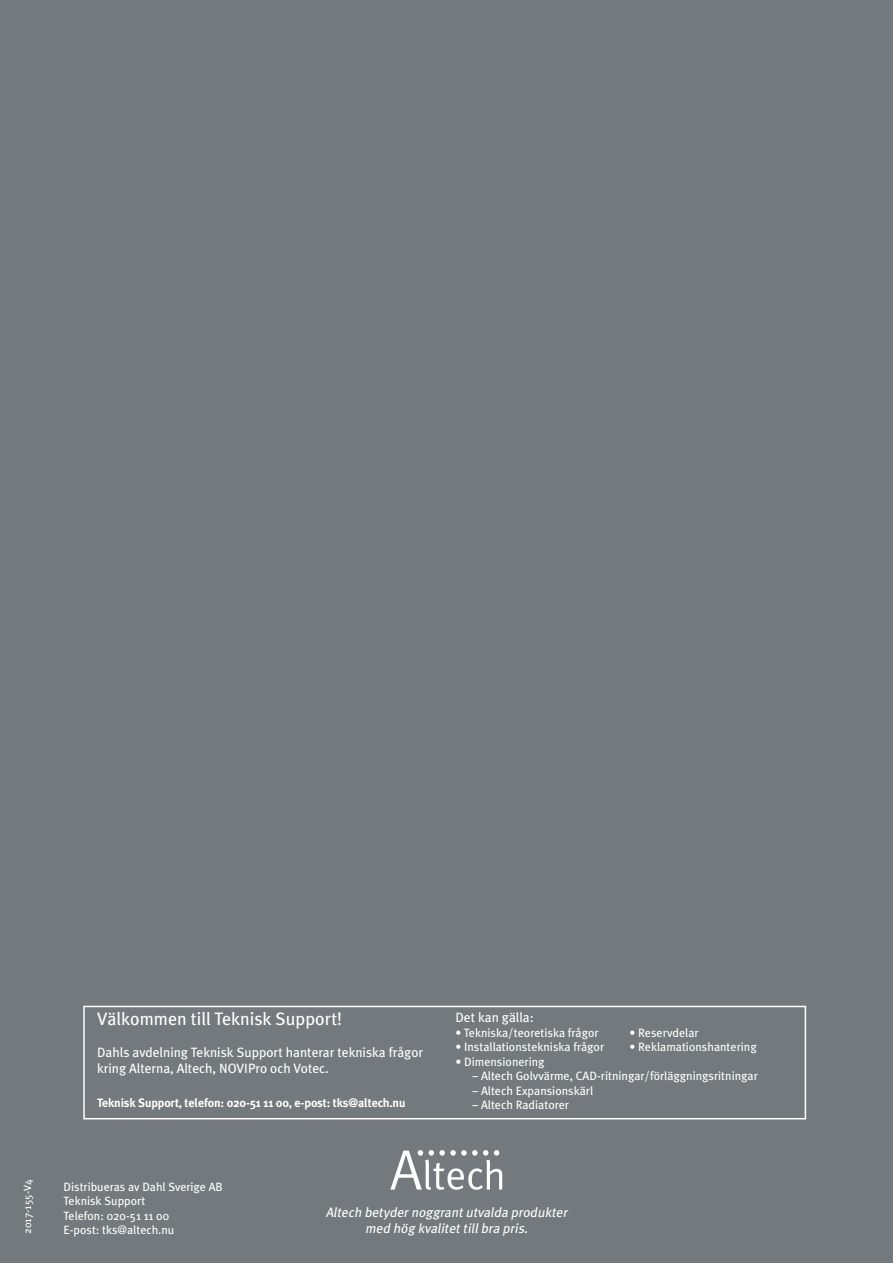
<style>
.page{position:relative;width:893px;height:1263px;background:#73797c}
.page>*{position:absolute;margin:0;border:0;box-sizing:border-box;transform-origin:0 0}
.t1{font:18px "Meta Plus";color:#fff}
.t2{font:13.5px/16.2px "Meta Plus";color:#fff}
.t3{font:italic 13.5px "Meta Plus";color:#fff}
.t4{font:12.15px "Meta Plus";color:#fff}
.t5{font:700 12.15px "Meta Plus";letter-spacing:-.01em;color:#fff}
.t6{font:12px/14.4px "Meta Plus";color:#fff}
.t7{font:10.5px "Meta Plus";color:#fff}
</style>
<div class="page">
<svg style="left:390px;top:1150px;width:112px;height:40px"></svg>
<div style="left:83px;top:1006px;width:723px;height:113px;border:2px solid #fff"></div>
<p class="t7" style="left:21px;top:1234px;width:56px;rotate:-90deg">2017-155-V4</p>
<h1 class="t1" style="left:97px;top:1008px;width:247px">Välkommen till Teknisk Support!</h1>
<p class="t2" style="left:97px;top:1044px;width:328px">Dahls avdelning Teknisk Support hanterar tekniska frågor kring Alterna, Altech, NOVIPro och Votec.</p>
<p class="t5" style="left:97px;top:1095px;width:310px">Teknisk Support, telefon: 020-51 11 00, e-post: tks@altech.nu</p>
<p class="t2" style="left:455px;top:1009px;width:80px">Det kan gälla:</p>
<p class="t4" style="left:455px;top:1025px;width:145px">• Tekniska/teoretiska frågor</p>
<p class="t4" style="left:629px;top:1025px;width:71px">• Reservdelar</p>
<p class="t4" style="left:455px;top:1040px;width:150px">• Installationstekniska frågor</p>
<p class="t4" style="left:629px;top:1040px;width:129px">• Reklamationshantering</p>
<p class="t4" style="left:455px;top:1054px;width:91px">• Dimensionering</p>
<p class="t4" style="left:472px;top:1069px;width:287px">– Altech Golvvärme, CAD-ritningar/förläggningsritningar</p>
<p class="t4" style="left:472px;top:1083px;width:122px">– Altech Expansionskärl</p>
<p class="t4" style="left:472px;top:1098px;width:98px">– Altech Radiatorer</p>
<p class="t6" style="left:64px;top:1179px;width:161px">Distribueras av Dahl Sverige AB<br>Teknisk Support<br>Telefon: 020-51 11 00<br>E-post: tks@altech.nu</p>
<p class="t3" style="left:326px;top:1204px;width:246px">Altech betydernoggrantutvalda produkter</p>
<p class="t3" style="left:365px;top:1220px;width:167px">med hög kvalitettillbra pris.</p>
</div>
